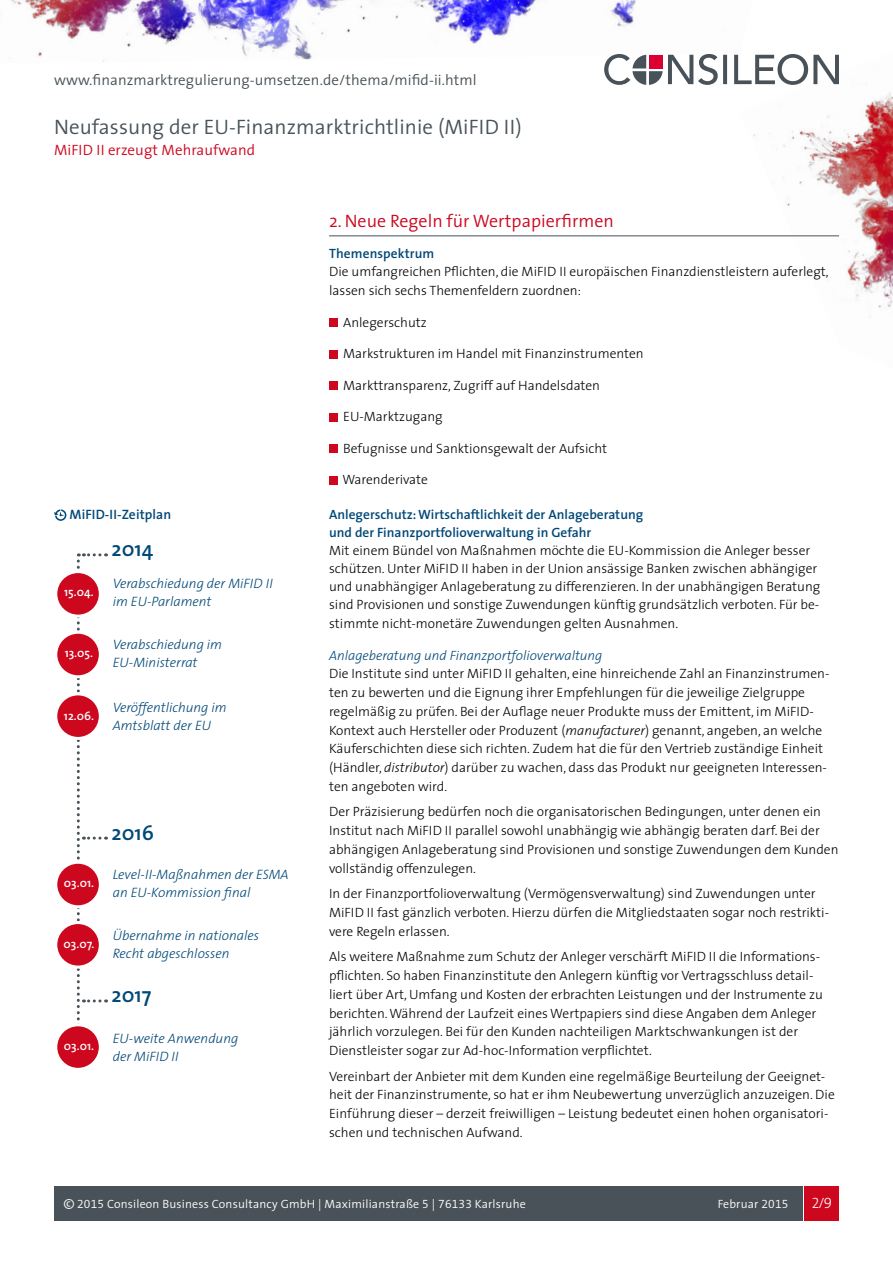
<style>
.page{position:relative;width:893px;height:1263px;background:#fff}
.page>*{position:absolute;margin:0;border:0;box-sizing:border-box;transform-origin:0 0}
.t1{font:300 21px "The Sans";letter-spacing:.005em;color:#485258}
.t2{font:600 21px "The Sans";color:#004877}
.t3{font:300 18px "The Sans";color:#cd071e}
.t4{font:300 15px "The Sans";letter-spacing:.005em;color:#485258}
.t5{font:300 15px "The Sans";letter-spacing:.005em;color:#cd071e}
.t6{font:15px "The Sans Light Expert";color:#fff}
.t7{font:italic 300 13.65px/18px "The Sans";color:#004877}
.t8{font:600 13.65px "The Sans";letter-spacing:.005em;color:#004877}
.t9{font:300 13.5px/18.8px "The Sans";color:#000}
.t10{font:600 13.5px/18px "The Sans";color:#004877}
.t11{font:italic 300 13.5px "The Sans";color:#004877}
.t12{font:300 12px "The Sans";letter-spacing:.015em;color:#fff}
.t13{font:600 12px "The Sans";color:#fff}
.s1{font-style:italic}
.s2{font-size:15px}
.s3{font-family:"The Sans Semi Light Expert";font-weight:400}
.s4{font-family:"The Sans Light Caps"}
</style>
<div class="page">
<img style="left:740px;top:84px;width:153px;height:234px">
<img style="left:10px;top:0;width:626px;height:62px">
<svg style="left:604px;top:54px;width:235px;height:31px"></svg>
<div style="left:649px;top:55px;width:14px;height:13px;background:#db0031"></div>
<div style="left:54px;top:1186px;width:748px;height:34px;background:#485258"></div>
<div style="left:805px;top:1186px;width:34px;height:34px;background:#cd071e"></div>
<hr style="left:329px;top:235px;width:510px;height:1px;background:#485258">
<div style="left:329px;top:318px;width:8px;height:9px;background:#cd071e"></div>
<div style="left:329px;top:350px;width:8px;height:8px;background:#cd071e"></div>
<div style="left:329px;top:381px;width:8px;height:9px;background:#cd071e"></div>
<div style="left:329px;top:413px;width:8px;height:8px;background:#cd071e"></div>
<div style="left:329px;top:444px;width:8px;height:9px;background:#cd071e"></div>
<div style="left:329px;top:476px;width:8px;height:8px;background:#cd071e"></div>
<svg style="left:54px;top:509px;width:12px;height:12px"></svg>
<div style="left:56px;top:572px;width:44px;height:44px;background:#cd071e;border-radius:50%"></div>
<div style="left:54px;top:570px;width:48px;height:48px;border:3px solid #fff;border-radius:50%"></div>
<div style="left:56px;top:632px;width:44px;height:45px;background:#cd071e;border-radius:50%"></div>
<div style="left:54px;top:631px;width:48px;height:47px;border:3px solid #fff;border-radius:50%"></div>
<div style="left:56px;top:694px;width:44px;height:44px;background:#cd071e;border-radius:50%"></div>
<div style="left:54px;top:692px;width:48px;height:48px;border:3px solid #fff;border-radius:50%"></div>
<div style="left:56px;top:862px;width:44px;height:45px;background:#cd071e;border-radius:50%"></div>
<div style="left:54px;top:861px;width:48px;height:47px;border:3px solid #fff;border-radius:50%"></div>
<div style="left:56px;top:922px;width:44px;height:45px;background:#cd071e;border-radius:50%"></div>
<div style="left:54px;top:921px;width:48px;height:47px;border:3px solid #fff;border-radius:50%"></div>
<div style="left:56px;top:1025px;width:44px;height:44px;background:#cd071e;border-radius:50%"></div>
<div style="left:54px;top:1023px;width:48px;height:48px;border:3px solid #fff;border-radius:50%"></div>
<svg style="left:77px;top:553px;width:23px;height:498px"></svg>
<p class="t4" style="left:54px;top:67px;width:424px">www.finanzmarktregulierung-umsetzen.de/thema/mifid-ii.html</p>
<h1 class="t1" style="left:54px;top:110px;width:469px">Neufassung der EU-Finanzmarktrichtlinie (MiFID II)</h1>
<p class="t5" style="left:54px;top:138px;width:203px">MiFID II erzeugt Mehraufwand</p>
<p class="t8" style="left:70px;top:503px;width:103px">MiFID-II-Zeitplan</p>
<p class="t13" style="left:64px;top:582px;width:31px">15.04.</p>
<p class="t13" style="left:65px;top:643px;width:30px">13.05.</p>
<p class="t13" style="left:64px;top:706px;width:31px">12.06.</p>
<h1 class="t2" style="left:112px;top:532px;width:43px">2014</h1>
<p class="t7" style="left:113px;top:574px;width:162px">Verabschiedung der MiFID II im EU-Parlament</p>
<p class="t7" style="left:113px;top:635px;width:111px">Verabschiedung im<br>EU-Ministerrat</p>
<p class="t7" style="left:113px;top:698px;width:116px">Veröffentlichung im<br>Amtsblatt der EU</p>
<p class="t13" style="left:64px;top:873px;width:32px">03.01.</p>
<p class="t13" style="left:64px;top:934px;width:32px">03.07.</p>
<p class="t13" style="left:64px;top:1036px;width:32px">03.01.</p>
<h1 class="t2" style="left:112px;top:815px;width:44px">2016</h1>
<p class="t7" style="left:113px;top:865px;width:178px">Level-II-Maßnahmen der ESMA an EU-Kommission final</p>
<p class="t7" style="left:113px;top:926px;width:148px">Übernahme in nationales<br>Recht abgeschlossen</p>
<h1 class="t2" style="left:112px;top:978px;width:41px">2017</h1>
<p class="t7" style="left:113px;top:1029px;width:127px">EU-weite Anwendung der MiFID II</p>
<h2 class="t3" style="left:329px;top:206px;width:286px">2. Neue Regeln für Wertpapierfirmen</h2>
<p class="t10" style="left:329px;top:244px;width:107px">Themenspektrum</p>
<p class="t9" style="left:329px;top:262px;width:501px">Die umfangreichen Pflichten, die MiFID II europäischen Finanzdienstleistern auferlegt, lassen sich sechs Themenfeldern zuordnen:</p>
<p class="t9" style="left:343px;top:312px;width:85px">Anlegerschutz</p>
<p class="t9" style="left:343px;top:344px;width:302px">Markstrukturen im Handel mit Finanzinstrumenten</p>
<p class="t9" style="left:343px;top:375px;width:258px">Markttransparenz, Zugriff auf Handelsdaten</p>
<p class="t9" style="left:343px;top:407px;width:101px">EU-Marktzugang</p>
<p class="t9" style="left:343px;top:438px;width:265px">Befugnisse und Sanktionsgewalt der Aufsicht</p>
<p class="t9" style="left:342px;top:470px;width:87px">Warenderivate</p>
<p class="t10" style="left:329px;top:505px;width:316px">Anlegerschutz: Wirtschaftlichkeit der Anlageberatung und der Finanzportfolioverwaltung in Gefahr</p>
<p class="t9" style="left:329px;top:541px;width:493px;line-height:18.1px">Mit einem Bündel von Maßnahmen möchte die EU-Kommission die Anleger besser schützen. Unter MiFID II haben in der Union ansässige Banken zwischen abhängiger und unabhängiger Anlageberatung zu differenzieren. In der unabhängigen Beratung sind Provisionen und sonstige Zuwendungen künftig grundsätzlich verboten. Für be&shy;stimmte nicht-monetäre Zuwendungen gelten Ausnahmen.</p>
<p class="t11" style="left:329px;top:644px;width:275px">Anlageberatung und Finanzportfolioverwaltung</p>
<p class="t9" style="left:329px;top:664px;width:502px">Die Institute sind unter MiFID II gehalten, eine hinreichende Zahl an Finanzinstrumen&shy;ten zu bewerten und die Eignung ihrer Empfehlungen für die jeweilige Zielgruppe regelmäßig zu prüfen. Bei der Auflage neuer Produkte muss der Emittent, im MiFID-Kontext auch Hersteller oder Produzent (<span class="s1">manufacturer</span>) genannt, angeben, an welche Käuferschichten diese sich richten. Zudem hat die für den Vertrieb zuständige Einheit (Händler, <span class="s1">distributor</span>) darüber zu wachen, dass das Produkt nur geeigneten Interessen&shy;ten angeboten wird.</p>
<p class="t9" style="left:329px;top:802px;width:511px">Der Präzisierung bedürfen noch die organisatorischen Bedingungen, unter denen ein Institut nach MiFID II parallel sowohl unabhängig wie abhängig beraten darf. Bei der abhängigen Anlageberatung sind Provisionen und sonstige Zuwendungen dem Kunden vollständig offenzulegen.</p>
<p class="t9" style="left:329px;top:884px;width:501px">In der Finanzportfolioverwaltung (Vermögensverwaltung) sind Zuwendungen unter<br>MiFID II fast gänzlich verboten. Hierzu dürfen die Mitgliedstaaten sogar noch restrikti&shy;vere Regeln erlassen.</p>
<p class="t9" style="left:329px;top:947px;width:495px">Als weitere Maßnahme zum Schutz der Anleger verschärft MiFID II die Informations&shy;pflichten. So haben Finanzinstitute den Anlegern künftig vor Vertragsschluss detail&shy;liert über Art, Umfang und Kosten der erbrachten Leistungen und der Instrumente zu berichten. Während der Laufzeit eines Wertpapiers sind diese Angaben dem Anleger jährlich vorzulegen. Bei für den Kunden nachteiligen Marktschwankungen ist der Dienstleister sogar zur Ad-hoc-Information verpflichtet.</p>
<p class="t9" style="left:329px;top:1066px;width:507px">Vereinbart der Anbieter mit dem Kunden eine regelmäßige Beurteilung der Geeignet&shy;heit der Finanzinstrumente, so hat er ihm Neubewertung unverzüglich anzuzeigen. Die Einführung dieser – derzeit freiwilligen – Leistung bedeutet einen hohen organisatori&shy;schen und technischen Aufwand.</p>
<p class="t12" style="left:64px;top:1194px;width:464px"><span class="s2">©</span> <span class="s3">2015</span> Consileon Business Consultancy GmbH | Maximilianstraße <span class="s3">5</span> | <span class="s3">76133</span> Karlsruhe</p>
<p class="t12" style="left:718px;top:1193px;width:72px">Februar <span class="s3">2015</span></p>
<p class="t6" style="left:812px;top:1191px;width:22px"><span class="s4">2</span>/9</p>
</div>
